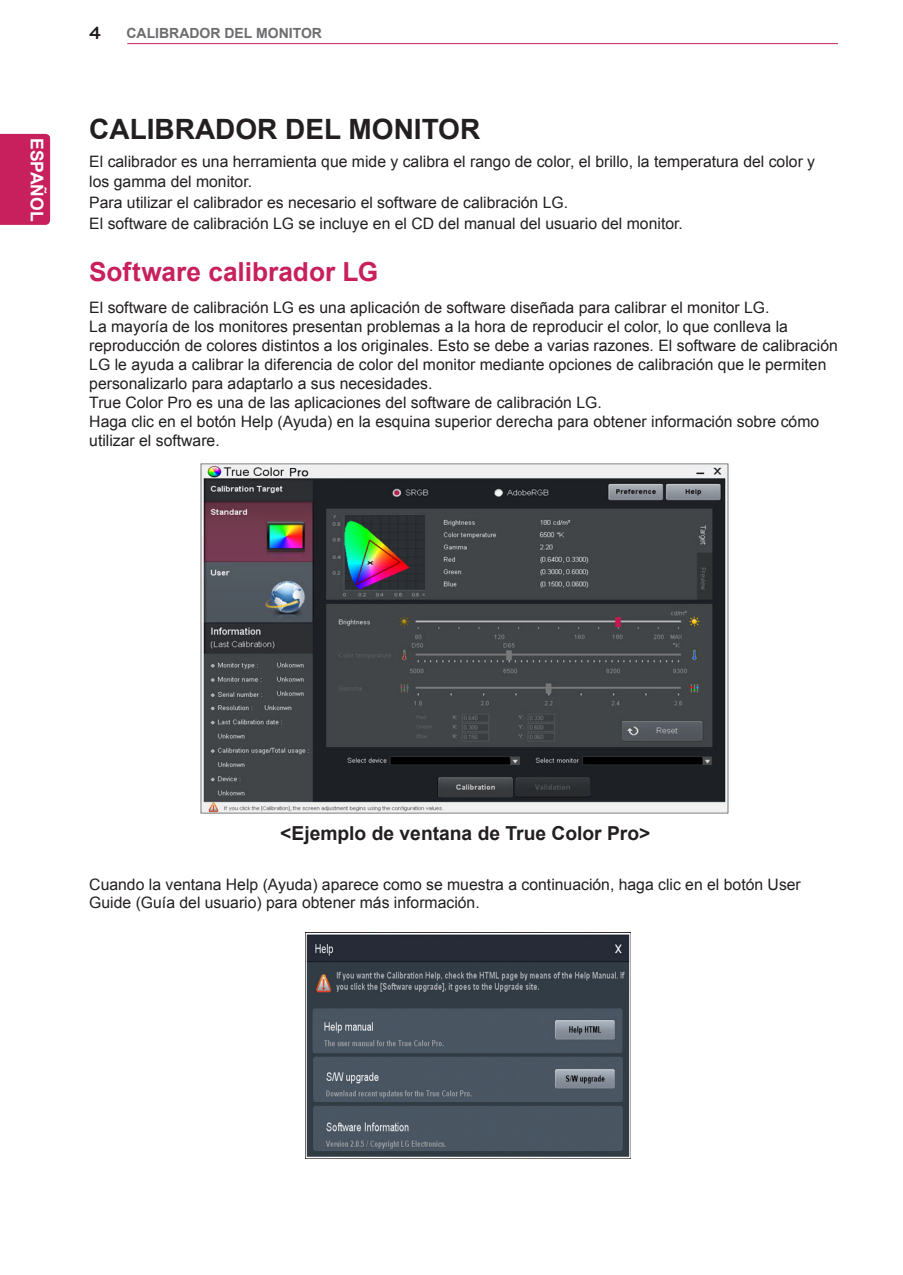
<style>
.page{position:relative;width:903px;height:1275px;background:#fff}
.page>*{position:absolute;margin:0;border:0;box-sizing:border-box;transform-origin:0 0}
.t1{font:700 28px "Arial";color:#231f20}
.t2{font:700 26.25px "Arial";color:#c8205d}
.t3{font:21px "Bryant LG";color:#fff}
.t4{font:700 19.25px "Arial";color:#231f20}
.t5{font:700 18.38px "Bryant LG";color:#1a161a}
.t6{font:700 17.5px "Arial";color:#fff}
.t7{font:15.75px/18.9px "Arial";color:#231f20}
.t8{font:700 14px "Arial";color:#6c6d70}
</style>
<div class="page">
<hr style="left:127px;top:43px;width:711px;height:1px;background:#c8205d">
<div style="left:0;top:134px;width:50px;height:91px;background:#c8205d"></div>
<img style="left:201px;top:464px;width:528px;height:349px">
<img style="left:305px;top:933px;width:325px;height:225px">
<p class="t6" style="left:49px;top:138px;width:85px;rotate:90deg">ESPAÑOL</p>
<h3 class="t3" style="left:47px;top:160px;width:40px;rotate:90deg">ESP</h3>
<p class="t5" style="left:89px;top:21px;width:13px">4</p>
<p class="t8" style="left:126px;top:24px;width:197px">CALIBRADOR DEL MONITOR</p>
<h1 class="t1" style="left:89px;top:111px;width:392px">CALIBRADOR DEL MONITOR</h1>
<p class="t7" style="left:89px;top:151px;width:727px;line-height:21px">El calibrador es una herramienta que mide y calibra el rango de color, el brillo, la temperatura del color y los gamma del monitor.<br>Para utilizar el calibrador es necesario el software de calibración LG.<br>El software de calibración LG se incluye en el CD del manual del usuario del monitor.</p>
<h2 class="t2" style="left:89px;top:254px;width:291px">Software calibrador LG</h2>
<p class="t7" style="left:89px;top:298px;width:750px">El software de calibración LG es una aplicación de software diseñada para calibrar el monitor LG.<br>La mayoría de los monitores presentan problemas a la hora de reproducir el color, lo que conlleva la reproducción de colores distintos a los originales. Esto se debe a varias razones. El software de calibración LG le ayuda a calibrar la diferencia de color del monitor mediante opciones de calibración que le permiten personalizarlo para adaptarlo a sus necesidades.<br>True Color Pro es una de las aplicaciones del software de calibración LG.<br>Haga clic en el botón Help (Ayuda) en la esquina superior derecha para obtener información sobre cómo utilizar el software.</p>
<p class="t4" style="left:280px;top:821px;width:372px">&lt;Ejemplo de ventana de True Color Pro&gt;</p>
<p class="t7" style="left:89px;top:875px;width:713px">Cuando la ventana Help (Ayuda) aparece como se muestra a continuación, haga clic en el botón User<br>Guide (Guía del usuario) para obtener más información.</p>
</div>
